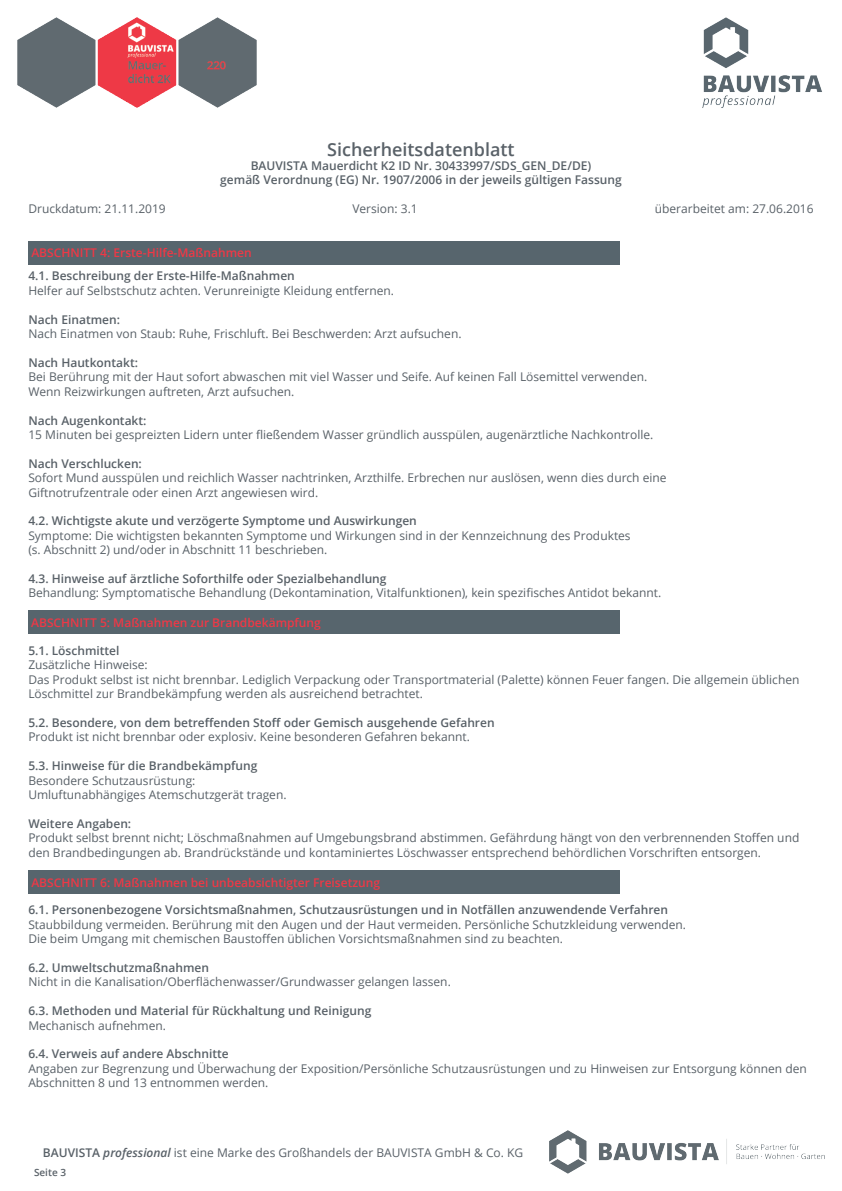
<style>
.page{position:relative;width:842px;height:1191px;background:#fff}
.page>*{position:absolute;margin:0;border:0;box-sizing:border-box;transform-origin:0 0}
.t1{font:600 18px "Open Sans";color:#596168}
.t2{font:12px/14.4px "Open Sans";color:#596168}
.t3{font:600 12px/14.4px "Open Sans";color:#596168;text-align:center}
.t4{font:600 12px "Open Sans";color:#ee3846}
.t5{font:600 10px "Open Sans";color:#596168}
.s1{font-weight:600}
.s2{font-weight:600;font-style:italic}
</style>
<div class="page">
<img style="left:549px;top:1130px;width:275px;height:44px">
<img style="left:702px;top:17px;width:120px;height:91px">
<img style="left:17px;top:17px;width:240px;height:91px">
<div style="left:29px;top:870px;width:591px;height:24px;background:#57656d"></div>
<div style="left:29px;top:241px;width:591px;height:23px;background:#57656d"></div>
<div style="left:28px;top:610px;width:592px;height:24px;background:#57656d"></div>
<h1 class="t1" style="left:327px;top:137px;width:189px">Sicherheitsdatenblatt</h1>
<p class="t3" style="left:220px;top:158px;width:403px">BAUVISTA Mauerdicht K2 ID Nr. 30433997/SDS_GEN_DE/DE)<br>gemäß Verordnung (EG) Nr. 1907/2006 in der jeweils gültigen Fassung</p>
<p class="t2" style="left:28px;top:201px;width:139px">Druckdatum: 21.11.2019</p>
<p class="t2" style="left:352px;top:201px;width:67px">Version: 3.1</p>
<p class="t2" style="left:655px;top:201px;width:160px">überarbeitet am: 27.06.2016</p>
<p class="t4" style="left:31px;top:245px;width:222px">ABSCHNITT 4: Erste-Hilfe-Maßnahmen</p>
<p class="t3" style="left:28px;top:269px;width:268px">4.1. Beschreibung der Erste-Hilfe-Maßnahmen</p>
<p class="t2" style="left:28px;top:283px;width:367px">Helfer auf Selbstschutz achten. Verunreinigte Kleidung entfernen.</p>
<p class="t3" style="left:28px;top:312px;width:93px">Nach Einatmen:</p>
<p class="t2" style="left:28px;top:326px;width:435px">Nach Einatmen von Staub: Ruhe, Frischluft. Bei Beschwerden: Arzt aufsuchen.</p>
<p class="t3" style="left:28px;top:355px;width:111px">Nach Hautkontakt:</p>
<p class="t2" style="left:28px;top:369px;width:620px">Bei Berührung mit der Haut sofort abwaschen mit viel Wasser und Seife. Auf keinen Fall Lösemittel verwenden.<br>Wenn Reizwirkungen auftreten, Arzt aufsuchen.</p>
<p class="t3" style="left:28px;top:413px;width:120px">Nach Augenkontakt:</p>
<p class="t2" style="left:28px;top:427px;width:626px">15 Minuten bei gespreizten Lidern unter fließendem Wasser gründlich ausspülen, augenärztliche Nachkontrolle.</p>
<p class="t3" style="left:28px;top:456px;width:115px">Nach Verschlucken:</p>
<p class="t2" style="left:28px;top:470px;width:640px">Sofort Mund ausspülen und reichlich Wasser nachtrinken, Arzthilfe. Erbrechen nur auslösen, wenn dies durch eine<br>Giftnotrufzentrale oder einen Arzt angewiesen wird.</p>
<p class="t3" style="left:28px;top:513px;width:390px">4.2. Wichtigste akute und verzögerte Symptome und Auswirkungen</p>
<p class="t2" style="left:28px;top:528px;width:604px">Symptome: Die wichtigsten bekannten Symptome und Wirkungen sind in der Kennzeichnung des Produktes (s. Abschnitt 2) und/oder in Abschnitt 11 beschrieben.</p>
<p class="t3" style="left:28px;top:571px;width:360px">4.3. Hinweise auf ärztliche Soforthilfe oder Spezialbehandlung</p>
<p class="t2" style="left:28px;top:585px;width:634px">Behandlung: Symptomatische Behandlung (Dekontamination, Vitalfunktionen), kein spezifisches Antidot bekannt.</p>
<p class="t4" style="left:31px;top:614px;width:291px">ABSCHNITT 5: Maßnahmen zur Brandbekämpfung</p>
<p class="t3" style="left:28px;top:643px;width:93px">5.1. Löschmittel</p>
<p class="t2" style="left:28px;top:657px;width:773px">Zusätzliche Hinweise:<br>Das Produkt selbst ist nicht brennbar. Lediglich Verpackung oder Transportmaterial (Palette) können Feuer fangen. Die allgemein üblichen<br>Löschmittel zur Brandbekämpfung werden als ausreichend betrachtet.</p>
<p class="t3" style="left:28px;top:715px;width:468px">5.2. Besondere, von dem betreffenden Stoff oder Gemisch ausgehende Gefahren</p>
<p class="t2" style="left:28px;top:729px;width:443px">Produkt ist nicht brennbar oder explosiv. Keine besonderen Gefahren bekannt.</p>
<p class="t3" style="left:28px;top:758px;width:231px">5.3. Hinweise für die Brandbekämpfung</p>
<p class="t2" style="left:28px;top:772px;width:260px">Besondere Schutzausrüstung:<br>Umluftunabhängiges Atemschutzgerät tragen.</p>
<p class="t3" style="left:28px;top:816px;width:104px">Weitere Angaben:</p>
<p class="t2" style="left:28px;top:830px;width:772px">Produkt selbst brennt nicht; Löschmaßnahmen auf Umgebungsbrand abstimmen. Gefährdung hängt von den verbrennenden Stoffen und den Brandbedingungen ab. Brandrückstände und kontaminiertes Löschwasser entsprechend behördlichen Vorschriften entsorgen.</p>
<p class="t4" style="left:31px;top:874px;width:350px">ABSCHNITT 6: Maßnahmen bei unbeabsichtigter Freisetzung</p>
<p class="t3" style="left:28px;top:902px;width:641px">6.1. Personenbezogene Vorsichtsmaßnahmen, Schutzausrüstungen und in Notfällen anzuwendende Verfahren</p>
<p class="t2" style="left:28px;top:916px;width:659px">Staubbildung vermeiden. Berührung mit den Augen und der Haut vermeiden. Persönliche Schutzkleidung verwenden.<br>Die beim Umgang mit chemischen Baustoffen üblichen Vorsichtsmaßnahmen sind zu beachten.</p>
<p class="t3" style="left:28px;top:960px;width:182px">6.2. Umweltschutzmaßnahmen</p>
<p class="t2" style="left:28px;top:974px;width:424px">Nicht in die Kanalisation/Oberflächenwasser/Grundwasser gelangen lassen.</p>
<p class="t3" style="left:28px;top:1003px;width:345px">6.3. Methoden und Material für Rückhaltung und Reinigung</p>
<p class="t2" style="left:28px;top:1017px;width:139px">Mechanisch aufnehmen.</p>
<p class="t3" style="left:28px;top:1046px;width:202px">6.4. Verweis auf andere Abschnitte</p>
<p class="t2" style="left:28px;top:1060px;width:780px">Angaben zur Begrenzung und Überwachung der Exposition/Persönliche Schutzausrüstungen und zu Hinweisen zur Entsorgung können den<br>Abschnitten 8 und 13 entnommen werden.</p>
<p class="t2" style="left:43px;top:1144px;width:482px"><span class="s1">BAUVISTA</span> <span class="s2">professional</span> ist eine Marke des Großhandels der BAUVISTA GmbH &amp; Co. KG</p>
<p class="t5" style="left:34px;top:1165px;width:34px">Seite 3</p>
</div>
